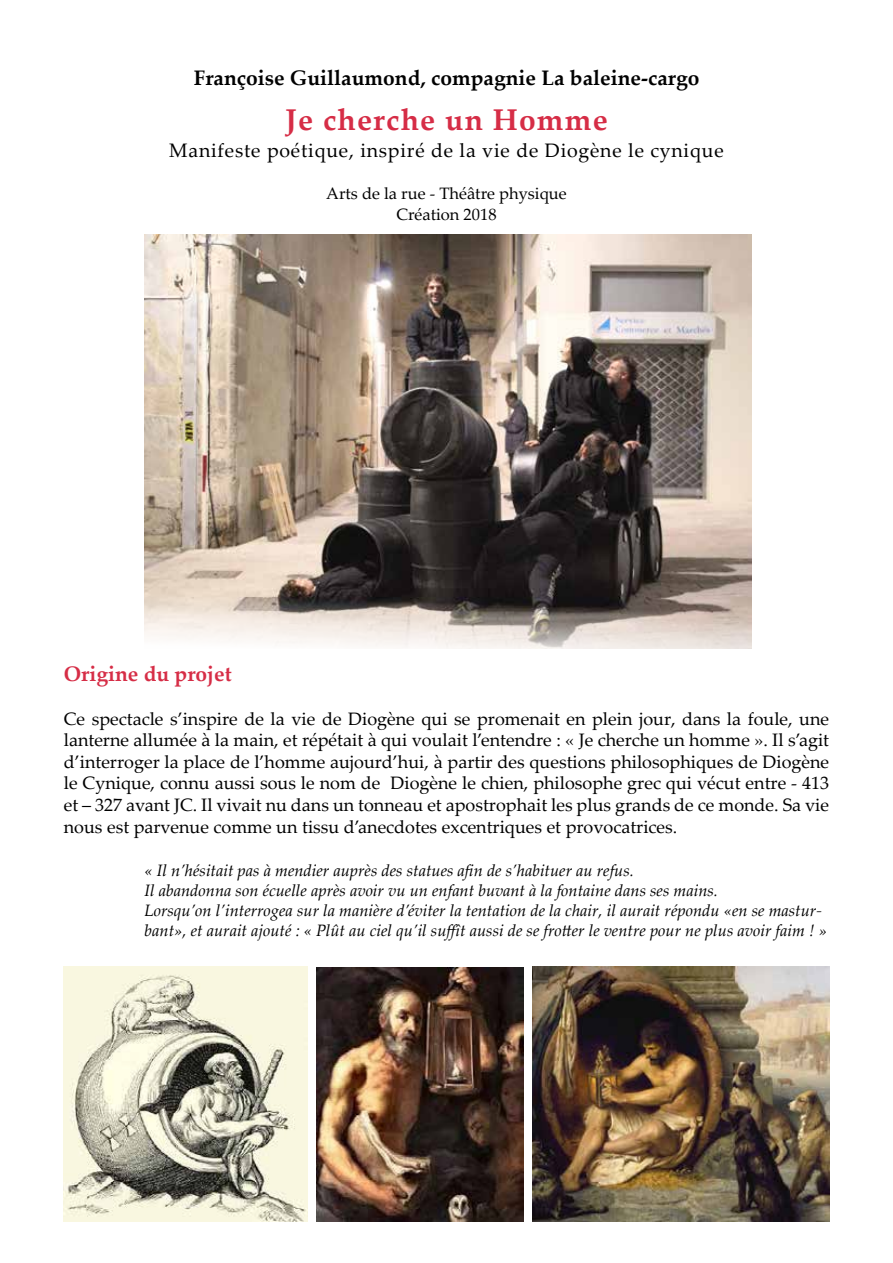
<style>
.page{position:relative;width:893px;height:1263px;background:#fff}
.page>*{position:absolute;margin:0;border:0;box-sizing:border-box;transform-origin:0 0}
.t1{font:700 30px "Palatino Linotype";letter-spacing:.04em;color:#d62d46}
.t2{font:700 21px "Palatino Linotype";color:#000}
.t3{font:700 21px "Palatino Linotype";color:#d62d46}
.t4{font:19.5px "Palatino Linotype";letter-spacing:.04em;color:#000}
.t5{font:18px/21.6px "Palatino Linotype";color:#000;text-align:justify}
.t6{font:italic 16.5px/19.8px "Palatino Linotype";color:#000}
.t7{font:16.5px/21px "Palatino Linotype";color:#000;text-align:center}
</style>
<div class="page">
<img style="left:145px;top:234px;width:606px;height:414px">
<img style="left:64px;top:966px;width:244px;height:255px">
<img style="left:317px;top:967px;width:207px;height:254px">
<img style="left:533px;top:966px;width:296px;height:255px">
<p class="t2" style="left:194px;top:62px;width:507px">Françoise Guillaumond, compagnie La baleine-cargo</p>
<h1 class="t1" style="left:285px;top:98px;width:324px">Je cherche un Homme</h1>
<p class="t4" style="left:169px;top:136px;width:556px">Manifeste poétique, inspiré de la vie de Diogène le cynique</p>
<p class="t7" style="left:326px;top:182px;width:242px">Arts de la rue - Théâtre physique<br>Création 2018</p>
<p class="t3" style="left:64px;top:659px;width:169px">Origine du projet</p>
<p class="t5" style="left:64px;top:707px;width:767px">Ce spectacle s’inspire de la vie de Diogène qui se promenait en plein jour, dans la foule, une lanterne allumée à la main, et répétait à qui voulait l’entendre : « Je cherche un homme ». Il s’agit d’interroger la place de l’homme aujourd’hui, à partir des questions philosophiques de Diogène le Cynique, connu aussi sous le nom de Diogène le chien, philosophe grec qui vécut entre - 413 et – 327 avant JC. Il vivait nu dans un tonneau et apostrophait les plus grands de ce monde. Sa vie nous est parvenue comme un tissu d’anecdotes excentriques et provocatrices.</p>
<p class="t6" style="left:145px;top:860px;width:684px">« Il n’hésitait pas à mendier auprès des statues afin de s’habituer au refus.<br>Il abandonna son écuelle après avoir vu un enfant buvant à la fontaine dans ses mains.<br>Lorsqu’on l’interrogea sur la manière d’éviter la tentation de la chair, il aurait répondu «en se mastur&shy;bant», et aurait ajouté : « Plût au ciel qu’il suffît aussi de se frotter le ventre pour ne plus avoir faim ! »</p>
</div>
